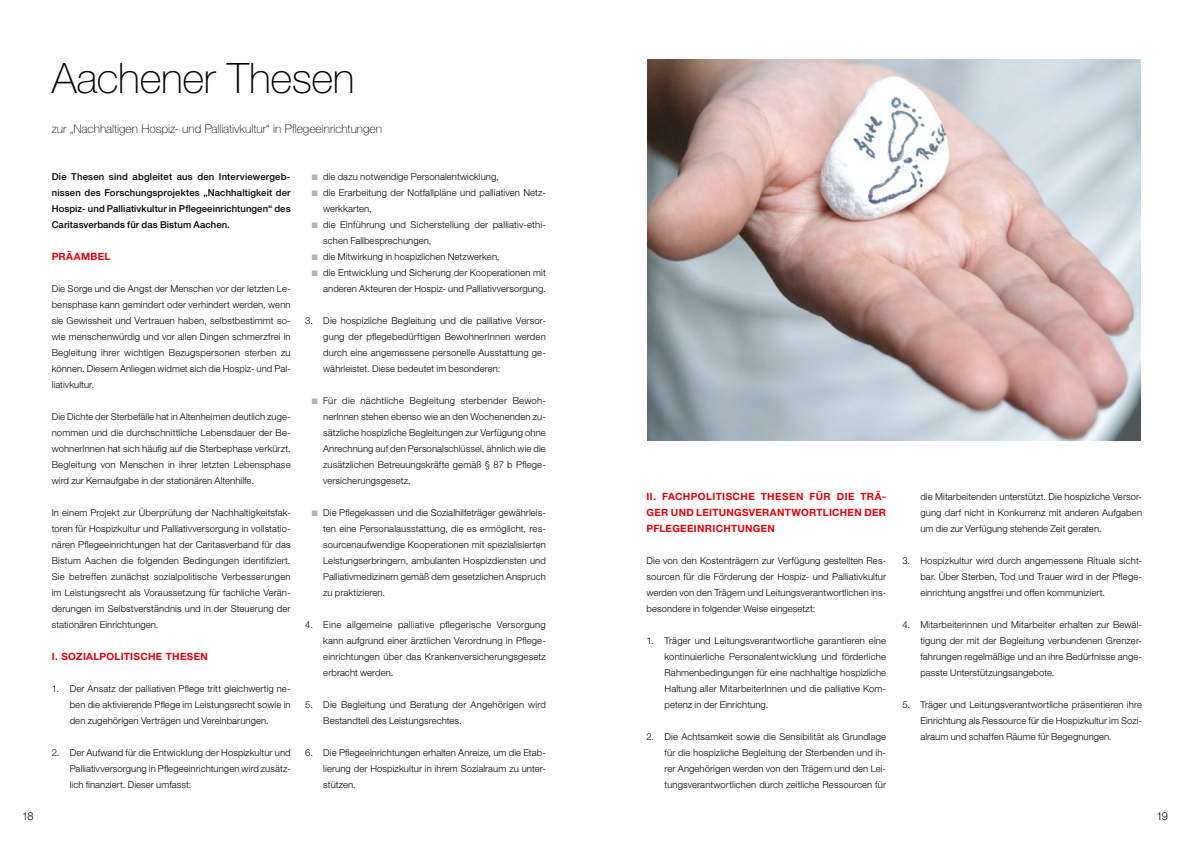
<style>
.page{position:relative;width:1191px;height:842px;background:#fff}
.page>*{position:absolute;margin:0;border:0;box-sizing:border-box;transform-origin:0 0}
.t1{font:100 42px "Helvetica Neue";letter-spacing:-.01em;color:#000}
.t2{font:100 12px "Helvetica Neue";color:#000}
.t3{font:300 11px "Helvetica Neue";color:#000}
.t4{font:700 10px/16px "Helvetica Neue";letter-spacing:.03em;color:#e3000b;text-align:justify}
.t5{font:300 9.5px/16px "Helvetica Neue";letter-spacing:.01em;color:#000;text-align:justify}
.t6{font:500 9.5px/16px "Helvetica Neue";letter-spacing:.01em;color:#000;text-align:justify}
.s1{color:#b1b2b3}
</style>
<div class="page">
<img style="left:647px;top:60px;width:493px;height:381px">
<h1 class="t1" style="left:52px;top:54px;width:304px">Aachener Thesen</h1>
<p class="t2" style="left:52px;top:122px;width:332px">zur „Nachhaltigen Hospiz- und Palliativkultur“ in Pflegeeinrichtungen</p>
<p class="t6" style="left:52px;top:169px;width:240px">Die Thesen sind abgleitet aus den Interviewergeb&shy;nissen des Forschungsprojektes „Nachhaltigkeit der Hospiz- und Palliativkultur in Pflegeeinrichtungen“ des Caritasverbands für das Bistum Aachen.</p>
<p class="t4" style="left:52px;top:248px;width:60px">PRÄAMBEL</p>
<p class="t5" style="left:52px;top:280px;width:240px">Die Sorge und die Angst der Menschen vor der letzten Le&shy;bensphase kann gemindert oder verhindert werden, wenn sie Gewissheit und Vertrauen haben, selbstbestimmt so&shy;wie menschenwürdig und vor allen Dingen schmerzfrei in Begleitung ihrer wichtigen Bezugspersonen sterben zu können. Diesem Anliegen widmet sich die Hospiz- und Pal&shy;liativkultur.</p>
<p class="t5" style="left:52px;top:408px;width:240px">Die Dichte der Sterbefälle hat in Altenheimen deutlich zuge&shy;nommen und die durchschnittliche Lebensdauer der Be&shy;wohnerInnen hat sich häufig auf die Sterbephase verkürzt.<br>Begleitung von Menschen in ihrer letzten Lebensphase wird zur Kernaufgabe in der stationären Altenhilfe.</p>
<p class="t5" style="left:52px;top:504px;width:240px">In einem Projekt zur Überprüfung der Nachhaltigkeitsfak&shy;toren für Hospizkultur und Palliativversorgung in vollstatio&shy;nären Pflegeeinrichtungen hat der Caritasverband für das Bistum Aachen die folgenden Bedingungen identifiziert.<br>Sie betreffen zunächst sozialpolitische Verbesserungen im Leistungsrecht als Voraussetzung für fachliche Verän&shy;derungen im Selbstverständnis und in der Steuerung der stationären Einrichtungen.</p>
<p class="t4" style="left:52px;top:648px;width:158px">I. SOZIALPOLITISCHE THESEN</p>
<p class="t5" style="left:70px;top:680px;width:222px;text-indent:-18px">1. Der Ansatz der palliativen Pflege tritt gleichwertig ne&shy;ben die aktivierende Pflege im Leistungsrecht sowie in den zugehörigen Verträgen und Vereinbarungen.</p>
<p class="t5" style="left:70px;top:744px;width:222px;text-indent:-18px">2. Der Aufwand für die Entwicklung der Hospizkultur und Palliativversorgung in Pflegeeinrichtungen wird zusätz&shy;lich finanziert. Dieser umfasst:</p>
<p class="t5" style="left:312px;top:168px;width:189px"><span class="s1">■</span> die dazu notwendige Personalentwicklung,</p>
<p class="t5" style="left:323px;top:184px;width:224px;text-indent:-11px"><span class="s1">■</span> die Erarbeitung der Notfallpläne und palliativen Netz&shy;werkkarten,</p>
<p class="t5" style="left:323px;top:216px;width:224px;text-indent:-11px"><span class="s1">■</span> die Einführung und Sicherstellung der palliativ-ethi&shy;schen Fallbesprechungen,</p>
<p class="t5" style="left:312px;top:248px;width:189px"><span class="s1">■</span> die Mitwirkung in hospizlichen Netzwerken,</p>
<p class="t5" style="left:312px;top:264px;width:235px;text-align:right"><span class="s1">■</span> die Entwicklung und Sicherung der Kooperationen mit anderen Akteuren der Hospiz- und Palliativversorgung.</p>
<p class="t5" style="left:323px;top:312px;width:224px;text-indent:-18px">3. Die hospizliche Begleitung und die palliative Versor&shy;gung der pflegebedürftigen BewohnerInnen werden durch eine angemessene personelle Ausstattung ge&shy;währleistet. Diese bedeutet im besonderen:</p>
<p class="t5" style="left:323px;top:392px;width:224px;text-indent:-11px"><span class="s1">■</span> Für die nächtliche Begleitung sterbender Bewoh&shy;nerInnen stehen ebenso wie an den Wochenenden zu&shy;sätzliche hospizliche Begleitungen zur Verfügung ohne Anrechnung auf den Personalschlüssel, ähnlich wie die zusätzlichen Betreuungskräfte gemäß § 87 b Pflege&shy;versicherungsgesetz.</p>
<p class="t5" style="left:323px;top:504px;width:224px;text-indent:-11px"><span class="s1">■</span> Die Pflegekassen und die Sozialhilfeträger gewährleis&shy;ten eine Personalausstattung, die es ermöglicht, res&shy;sourcenaufwendige Kooperationen mit spezialisierten Leistungserbringern, ambulanten Hospizdiensten und Palliativmedizinern gemäß dem gesetzlichen Anspruch zu praktizieren.</p>
<p class="t5" style="left:323px;top:616px;width:224px;text-indent:-18px">4. Eine allgemeine palliative pflegerische Versorgung kann aufgrund einer ärztlichen Verordnung in Pflege&shy;einrichtungen über das Krankenversicherungsgesetz erbracht werden.</p>
<p class="t5" style="left:323px;top:696px;width:224px;text-indent:-18px">5. Die Begleitung und Beratung der Angehörigen wird<br>Bestandteil des Leistungsrechtes.</p>
<p class="t5" style="left:323px;top:744px;width:224px;text-indent:-18px">6. Die Pflegeeinrichtungen erhalten Anreize, um die Etab&shy;lierung der Hospizkultur in ihrem Sozialraum zu unter&shy;stützen.</p>
<p class="t4" style="left:646px;top:488px;width:241px">II . FACHPOLITISCHE THESEN FÜR DIE TRÄ-GER UND LEITUNGSVERANTWORTLICHEN DER PFLEGEEINRICHTUNGEN</p>
<p class="t5" style="left:646px;top:552px;width:241px">Die von den Kostenträgern zur Verfügung gestellten Res&shy;sourcen für die Förderung der Hospiz- und Palliativkultur werden von den Trägern und Leitungsverantwortlichen ins&shy;besondere in folgender Weise eingesetzt:</p>
<p class="t5" style="left:664px;top:632px;width:223px;text-indent:-18px">1. Träger und Leitungsverantwortliche garantieren eine kontinuierliche Personalentwicklung und förderliche Rahmenbedingungen für eine nachhaltige hospizliche Haltung aller MitarbeiterInnen und die palliative Kom&shy;petenz in der Einrichtung.</p>
<p class="t5" style="left:664px;top:728px;width:223px;text-indent:-18px">2. Die Achtsamkeit sowie die Sensibilität als Grundlage für die hospizliche Begleitung der Sterbenden und ih&shy;rer Angehörigen werden von den Trägern und den Lei&shy;tungsverantwortlichen durch zeitliche Ressourcen für</p>
<p class="t5" style="left:920px;top:488px;width:223px">die Mitarbeitenden unterstützt. Die hospizliche Versor&shy;gung darf nicht in Konkurrenz mit anderen Aufgaben um die zur Verfügung stehende Zeit geraten.</p>
<p class="t5" style="left:920px;top:552px;width:223px;text-indent:-18px">3. Hospizkultur wird durch angemessene Rituale sicht&shy;bar. Über Sterben, Tod und Trauer wird in der Pflege&shy;einrichtung angstfrei und offen kommuniziert.</p>
<p class="t5" style="left:920px;top:616px;width:223px;text-indent:-18px">4. Mitarbeiterinnen und Mitarbeiter erhalten zur Bewäl&shy;tigung der mit der Begleitung verbundenen Grenzer&shy;fahrungen regelmäßige und an ihre Bedürfnisse ange&shy;passte Unterstützungsangebote.</p>
<p class="t5" style="left:920px;top:696px;width:223px;text-indent:-18px">5. Träger und Leitungsverantwortliche präsentieren ihre Einrichtung als Ressource für die Hospizkultur im Sozi&shy;alraum und schaffen Räume für Begegnungen.</p>
<p class="t3" style="left:22px;top:809px;width:13px">18</p>
<p class="t3" style="left:1156px;top:809px;width:13px">19</p>
</div>
